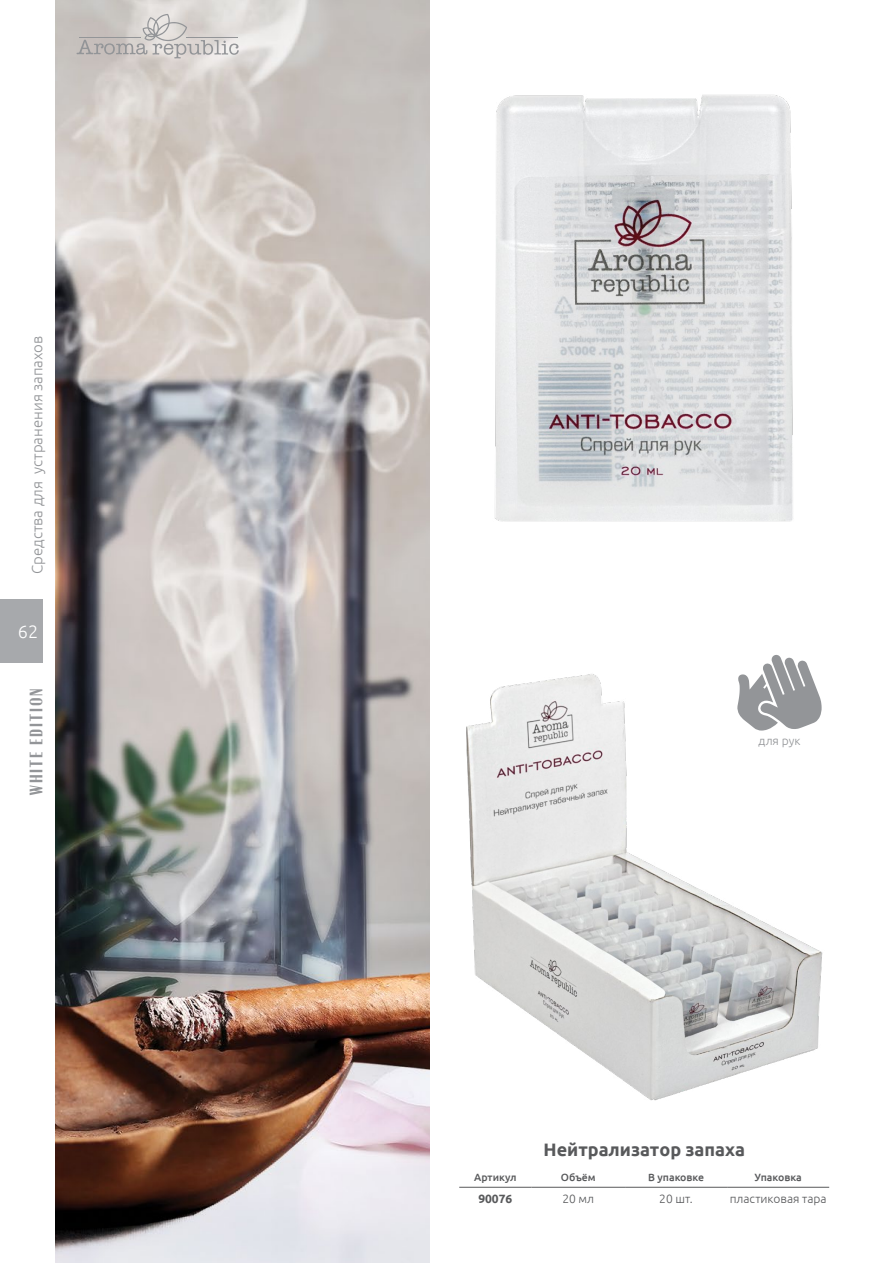
<style>
.page{position:relative;width:893px;height:1263px;background:#fff}
.page>*{position:absolute;margin:0;border:0;box-sizing:border-box;transform-origin:0 0}
.t1{font:700 18px "Ubuntu";color:#58595b}
.t2{font:18px "Moniqa Black Paragraph";letter-spacing:.1em;color:#939598}
.t3{font:300 18px "Ubuntu";color:#fff}
.t4{font:300 15px "Ubuntu";color:#939598}
.t5{font:300 12px "Ubuntu";color:#58595b}
.t6{font:300 12px "Ubuntu";color:#939598}
.t7{font:700 12px "Ubuntu";color:#58595b}
.t8{font:500 10.5px "Ubuntu";color:#58595b}
</style>
<div class="page">
<hr style="left:459px;top:1187px;width:72px;height:1px;background:#58595b">
<hr style="left:531px;top:1187px;width:94px;height:1px;background:#58595b">
<hr style="left:625px;top:1187px;width:102px;height:1px;background:#58595b">
<hr style="left:727px;top:1187px;width:102px;height:1px;background:#58595b">
<img style="left:495px;top:95px;width:298px;height:427px">
<img style="left:466px;top:674px;width:357px;height:427px">
<img style="left:55px;top:0;width:374px;height:1263px">
<svg style="left:737px;top:655px;width:85px;height:75px"></svg>
<div style="left:0;top:600px;width:43px;height:63px;background:#a7a9ac"></div>
<svg style="left:77px;top:14px;width:162px;height:44px;background:#cdc9c6"></svg>
<hr style="left:79px;top:37px;width:61px;height:1px;background:#939598">
<hr style="left:186px;top:37px;width:51px;height:1px;background:#939598">
<h2 class="t4" style="left:28px;top:574px;width:240px;rotate:-90deg">Средства для устранения запахов</h2>
<h1 class="t3" style="left:18px;top:621px;width:22px">62</h1>
<h1 class="t2" style="left:28px;top:795px;width:108px;rotate:-90deg">White edition</h1>
<p class="t6" style="left:758px;top:733px;width:43px">для рук</p>
<h1 class="t1" style="left:543px;top:1139px;width:203px">Нейтрализатор запаха</h1>
<p class="t8" style="left:474px;top:1170px;width:44px">Артикул</p>
<p class="t8" style="left:561px;top:1170px;width:36px">Объём</p>
<p class="t8" style="left:648px;top:1170px;width:58px">В упаковке</p>
<p class="t8" style="left:754px;top:1170px;width:49px">Упаковка</p>
<p class="t7" style="left:478px;top:1191px;width:36px">90076</p>
<p class="t5" style="left:562px;top:1191px;width:33px">20 мл</p>
<p class="t5" style="left:659px;top:1191px;width:35px">20 шт.</p>
<p class="t5" style="left:730px;top:1191px;width:98px">пластиковая тара</p>
</div>
